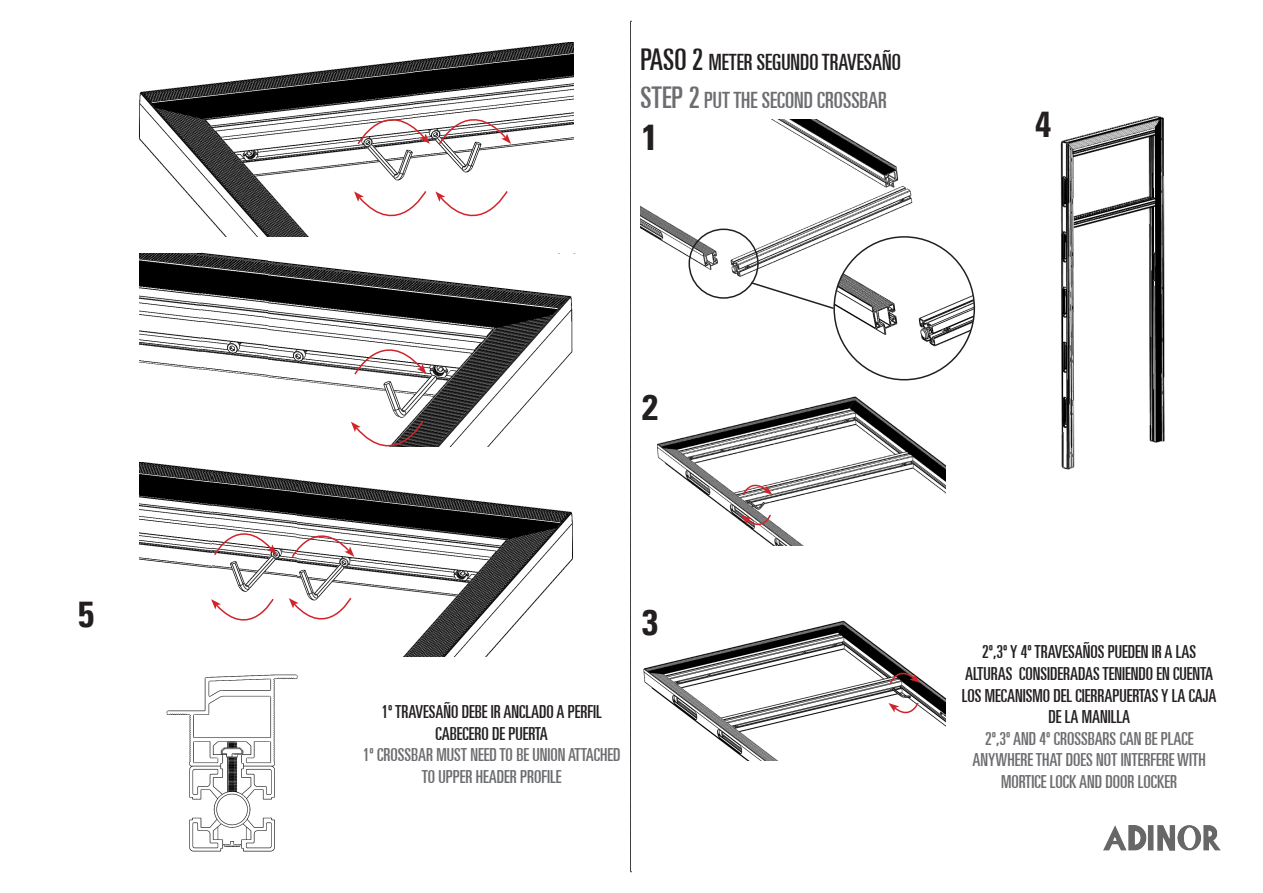
<style>
.page{position:relative;width:1263px;height:893px;background:#fff}
.page>*{position:absolute;margin:0;border:0;box-sizing:border-box;transform-origin:0 0}
.t1{font:700 condensed 36px "Univers LT";color:#231f20}
.t2{font:ultra-condensed 22.5px "Univers LT";color:#231f20}
.t3{font:ultra-condensed 22.5px "Univers LT";color:#6c6d70}
.t4{font:ultra-condensed 18px/21.6px "Univers LT";color:#231f20;text-align:center}
.t5{font:ultra-condensed 18px/21.6px "Univers LT";color:#6c6d70;text-align:center}
.s1{font-size:30px}
</style>
<div class="page">
<img style="left:641px;top:119px;width:274px;height:172px">
<img style="left:657px;top:396px;width:288px;height:149px">
<img style="left:643px;top:620px;width:302px;height:140px">
<img style="left:1060px;top:115px;width:105px;height:355px">
<img style="left:834px;top:237px;width:140px;height:135px">
<img style="left:140px;top:253px;width:436px;height:194px">
<img style="left:201px;top:252px;width:66px;height:187px">
<img style="left:139px;top:43px;width:434px;height:194px">
<img style="left:413px;top:43px;width:80px;height:186px">
<img style="left:140px;top:462px;width:433px;height:195px">
<img style="left:212px;top:462px;width:85px;height:186px">
<img style="left:166px;top:674px;width:132px;height:178px">
<img style="left:1103px;top:825px;width:117px;height:25px">
<svg style="left:630px;top:21px;width:1px;height:851px"></svg>
<svg style="left:357px;top:94px;width:73px;height:51px"></svg>
<svg style="left:438px;top:94px;width:73px;height:51px"></svg>
<svg style="left:354px;top:190px;width:73px;height:47px"></svg>
<svg style="left:435px;top:190px;width:73px;height:47px"></svg>
<svg style="left:353px;top:324px;width:74px;height:52px"></svg>
<svg style="left:742px;top:477px;width:30px;height:19px"></svg>
<svg style="left:889px;top:666px;width:31px;height:18px"></svg>
<svg style="left:351px;top:420px;width:73px;height:51px"></svg>
<svg style="left:741px;top:513px;width:31px;height:19px"></svg>
<svg style="left:888px;top:701px;width:31px;height:19px"></svg>
<svg style="left:291px;top:514px;width:63px;height:44px"></svg>
<svg style="left:213px;top:512px;width:64px;height:44px"></svg>
<svg style="left:289px;top:597px;width:63px;height:43px"></svg>
<svg style="left:211px;top:598px;width:63px;height:43px"></svg>
<div style="left:688px;top:229px;width:71px;height:70px;border:2px solid #231f20;border-radius:50%"></div>
<svg style="left:749px;top:281px;width:86px;height:29px"></svg>
<p class="t1" style="left:78px;top:593px;width:17px">5</p>
<p class="t2" style="left:640px;top:49px;width:262px"><span class="s1">PASO 2</span> METER SEGUNDO TRAVESAÑO</p>
<p class="t3" style="left:640px;top:87px;width:248px"><span class="s1">STEP 2</span> PUT THE SECOND CROSSBAR</p>
<p class="t1" style="left:642px;top:115px;width:17px">1</p>
<p class="t1" style="left:1035px;top:102px;width:17px">4</p>
<p class="t1" style="left:642px;top:386px;width:17px">2</p>
<p class="t1" style="left:642px;top:600px;width:17px">3</p>
<p class="t4" style="left:381px;top:701px;width:222px">1º TRAVESAÑO DEBE IR ANCLADO A PERFIL<br>CABECERO DE PUERTA</p>
<p class="t5" style="left:363px;top:744px;width:259px">1º CROSSBAR MUST NEED TO BE UNION ATTACHED<br>TO UPPER HEADER PROFILE</p>
<p class="t4" style="left:962px;top:641px;width:256px">2º,3º Y 4º TRAVESAÑOS PUEDEN IR A LAS<br>ALTURAS CONSIDERADAS TENIENDO EN CUENTA<br>LOS MECANISMO DEL CIERRAPUERTAS Y LA CAJA<br>DE LA MANILLA</p>
<p class="t5" style="left:973px;top:727px;width:235px">2º,3º AND 4º CROSSBARS CAN BE PLACE<br>ANYWHERE THAT DOES NOT INTERFERE WITH<br>MORTICE LOCK AND DOOR LOCKER</p>
</div>
